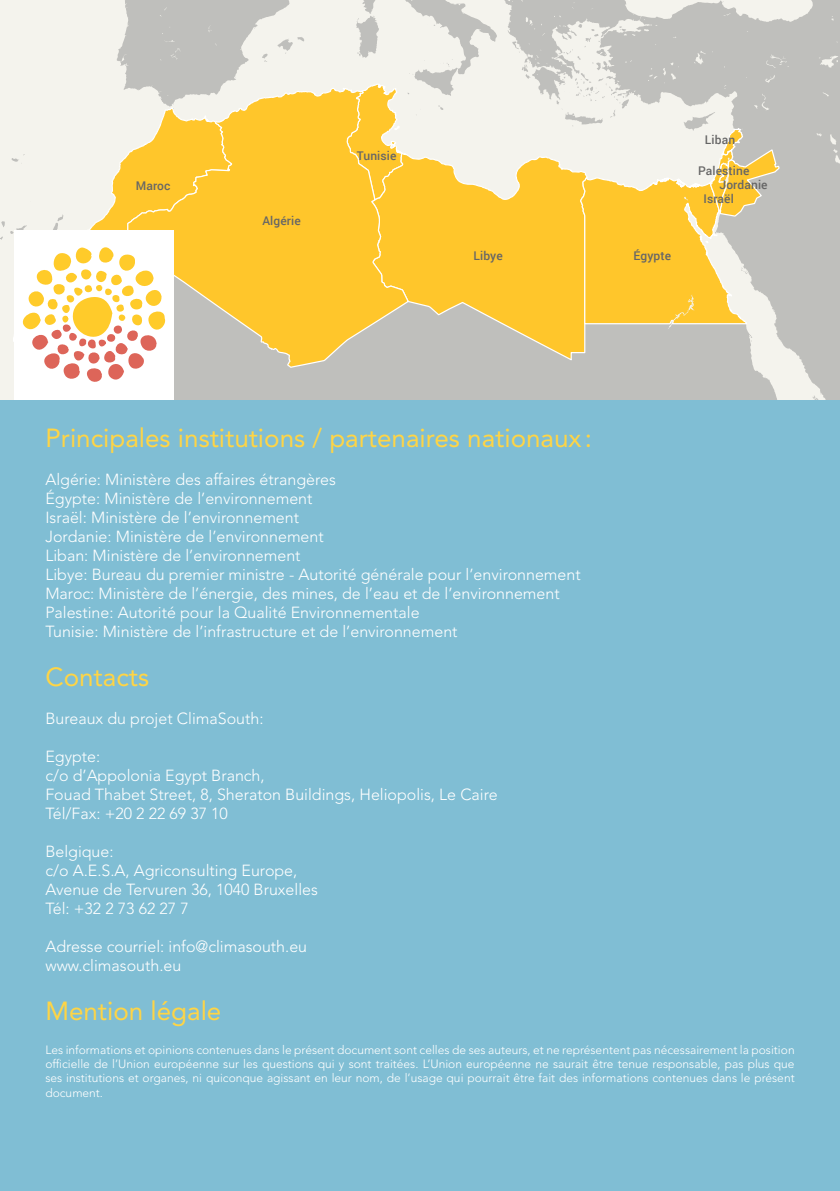
<style>
.page{position:relative;width:840px;height:1191px;background:#fff}
.page>*{position:absolute;margin:0;border:0;box-sizing:border-box;transform-origin:0 0}
.t1{font:26px "Avenir LT Std";color:#ffd545}
.t2{font:300 16px/19px "Avenir LT Std";color:#fff}
.t3{font:300 12px/14.4px "Avenir LT Std";color:#fff;text-align:justify}
.t4{font:500 12px "Roboto";letter-spacing:.01em;color:#666}
</style>
<div class="page">
<svg style="left:0;top:0;width:839px;height:401px;background:#d1d2ce"></svg>
<svg style="left:12px;top:101px;width:114px;height:252px;background:#f4efe0"></svg>
<svg style="left:409px;top:329px;width:179px;height:33px;background:#ccc1a1"></svg>
<svg style="left:126px;top:86px;width:283px;height:282px;background:#dec98e"></svg>
<svg style="left:160px;top:0;width:679px;height:329px;background:#e9d08b"></svg>
<div style="left:14px;top:230px;width:160px;height:171px;background:#fff"></div>
<svg style="left:22px;top:247px;width:143px;height:135px"></svg>
<div style="left:0;top:401px;width:839px;height:790px;background:#80bed4"></div>
<p class="t4" style="left:356px;top:147px;width:41px">Tunisie</p>
<p class="t4" style="left:390px;top:147px;width:8px">a</p>
<p class="t4" style="left:683px;top:129px;width:49px">Lebanon</p>
<p class="t4" style="left:704px;top:131px;width:32px">Liban</p>
<p class="t4" style="left:697px;top:162px;width:53px">Palestine</p>
<p class="t4" style="left:136px;top:177px;width:42px">Maroco</p>
<p class="t4" style="left:724px;top:176px;width:40px">Jordan</p>
<p class="t4" style="left:719px;top:176px;width:50px">Jordanie</p>
<p class="t4" style="left:130px;top:177px;width:23px">Mor</p>
<p class="t4" style="left:262px;top:212px;width:40px">Algérie</p>
<p class="t4" style="left:281px;top:212px;width:22px">e a</p>
<p class="t4" style="left:473px;top:247px;width:31px">Libye</p>
<p class="t4" style="left:633px;top:247px;width:39px">Égypte</p>
<p class="t4" style="left:496px;top:247px;width:8px">a</p>
<p class="t4" style="left:636px;top:247px;width:33px">Egypt</p>
<p class="t4" style="left:703px;top:191px;width:32px">Israël</p>
<p class="t4" style="left:723px;top:191px;width:8px">e</p>
<h1 class="t1" style="left:45px;top:423px;width:548px">Principales institutions / partenaires nationaux :</h1>
<p class="t2" style="left:45px;top:470px;width:536px">Algérie: Ministère des affaires étrangères<br>Égypte: Ministère de l’environnement<br>Israël: Ministère de l’environnement<br>Jordanie: Ministère de l’environnement<br>Liban: Ministère de l’environnement<br>Libye: Bureau du premier ministre - Autorité générale pour l’environnement Maroc: Ministère de l’énergie, des mines, de l’eau et de l’environnement Palestine: Autorité pour la Qualité Environnementale<br>Tunisie: Ministère de l’infrastructure et de l’environnement</p>
<h1 class="t1" style="left:45px;top:662px;width:105px">Contacts</h1>
<p class="t2" style="left:45px;top:709px;width:219px">Bureaux du projet ClimaSouth:</p>
<p class="t2" style="left:45px;top:747px;width:453px">Egypte:<br>c/o d’Appolonia Egypt Branch,<br>Fouad Thabet Street, 8, Sheraton Buildings, Heliopolis, Le Caire<br>Tél/Fax: +20 2 22 69 37 10</p>
<p class="t2" style="left:45px;top:842px;width:274px">Belgique:<br>c/o A.E.S.A, Agriconsulting Europe,<br>Avenue de Tervuren 36, 1040 Bruxelles<br>Tél: +32 2 73 62 27 7</p>
<p class="t2" style="left:45px;top:937px;width:263px">Adresse courriel: info@climasouth.eu www.climasouth.eu</p>
<h1 class="t1" style="left:45px;top:996px;width:177px">Mention légale</h1>
<p class="t3" style="left:45px;top:1042px;width:750px">Les informations et opinions contenues dans le présent document sont celles de ses auteurs, et ne représentent pas nécessairement la position officielle de l’Union européenne sur les questions qui y sont traitées. L’Union européenne ne saurait être tenue responsable, pas plus que ses institutions et organes, ni quiconque agissant en leur nom, de l’usage qui pourrait être fait des informations contenues dans le présent document.</p>
</div>
